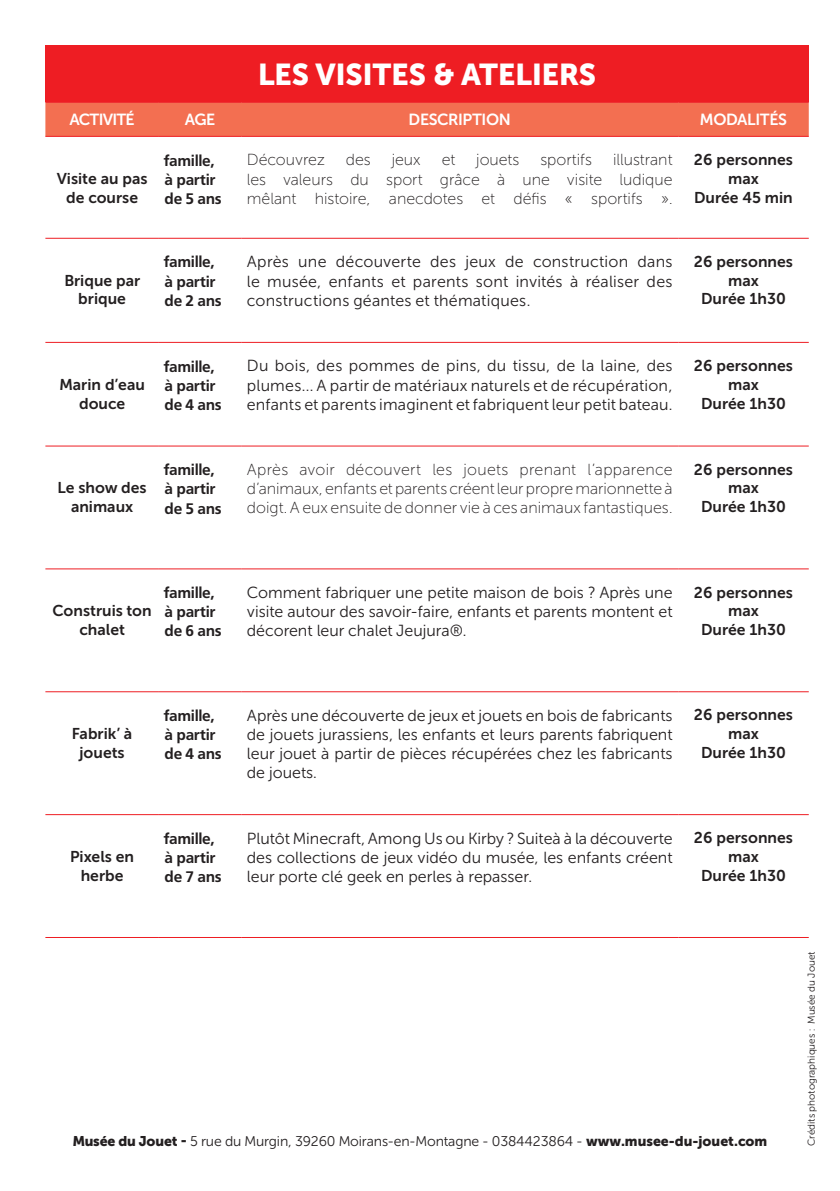
<style>
.page{position:relative;width:840px;height:1191px;background:#fff}
.page>*{position:absolute;margin:0;border:0;box-sizing:border-box;transform-origin:0 0}
.t1{font:30px "Museo Sans Cyrl 900";color:#fff}
._01{font:16px/19.2px "Museo Sans Cyrl 300";color:#231f20;text-align:justify}
._01-2{font:16px/19.2px "Museo Sans Cyrl 100";color:#231f20;text-align:justify}
.t2{font:700 16px/19.2px "Carto Gothic Std";letter-spacing:-.02em;color:#231f20}
.t3{font:16px "Museo Sans Cyrl 700";letter-spacing:-.025em;color:#fff}
.t4{font:16px "Museo Sans Cyrl 700";letter-spacing:-.05em;color:#fff}
.TABLEAU-titre_et_mod{font:15.6px/18.8px "Museo Sans Cyrl 700";color:#231f20;text-align:center}
.t5{font:14px "Museo Sans Cyrl 300";letter-spacing:-.01em;color:#231f20}
.t6{font:10px "Museo Sans Cyrl 300";color:#231f20}
.s1{font-family:"Museo Sans Cyrl 900"}
</style>
<div class="page">
<div style="left:45px;top:46px;width:763px;height:56px;background:#ee1d23"></div>
<div style="left:45px;top:103px;width:763px;height:33px;background:#f36f51"></div>
<hr style="left:45px;top:45px;width:114px;height:1px;background:#ee1d23">
<hr style="left:159px;top:45px;width:82px;height:1px;background:#ee1d23">
<hr style="left:241px;top:45px;width:436px;height:1px;background:#ee1d23">
<hr style="left:677px;top:45px;width:131px;height:1px;background:#ee1d23">
<hr style="left:45px;top:102px;width:114px;height:1px;background:#ee1d23">
<hr style="left:159px;top:102px;width:82px;height:1px;background:#ee1d23">
<hr style="left:241px;top:102px;width:436px;height:1px;background:#ee1d23">
<hr style="left:677px;top:102px;width:131px;height:1px;background:#ee1d23">
<hr style="left:45px;top:136px;width:114px;height:1px;background:#ee1d23">
<hr style="left:159px;top:136px;width:82px;height:1px;background:#ee1d23">
<hr style="left:241px;top:136px;width:436px;height:1px;background:#ee1d23">
<hr style="left:677px;top:136px;width:131px;height:1px;background:#ee1d23">
<hr style="left:45px;top:238px;width:114px;height:1px;background:#ee1d23">
<hr style="left:159px;top:238px;width:82px;height:1px;background:#ee1d23">
<hr style="left:241px;top:238px;width:436px;height:1px;background:#ee1d23">
<hr style="left:677px;top:238px;width:131px;height:1px;background:#ee1d23">
<hr style="left:45px;top:342px;width:114px;height:1px;background:#ee1d23">
<hr style="left:159px;top:342px;width:82px;height:1px;background:#ee1d23">
<hr style="left:241px;top:342px;width:436px;height:1px;background:#ee1d23">
<hr style="left:677px;top:342px;width:131px;height:1px;background:#ee1d23">
<hr style="left:45px;top:445px;width:114px;height:1px;background:#ee1d23">
<hr style="left:159px;top:445px;width:82px;height:1px;background:#ee1d23">
<hr style="left:241px;top:445px;width:436px;height:1px;background:#ee1d23">
<hr style="left:677px;top:445px;width:131px;height:1px;background:#ee1d23">
<hr style="left:45px;top:568px;width:114px;height:1px;background:#ee1d23">
<hr style="left:159px;top:568px;width:82px;height:1px;background:#ee1d23">
<hr style="left:241px;top:568px;width:436px;height:1px;background:#ee1d23">
<hr style="left:677px;top:568px;width:131px;height:1px;background:#ee1d23">
<hr style="left:45px;top:691px;width:114px;height:1px;background:#ee1d23">
<hr style="left:159px;top:691px;width:82px;height:1px;background:#ee1d23">
<hr style="left:241px;top:691px;width:436px;height:1px;background:#ee1d23">
<hr style="left:677px;top:691px;width:131px;height:1px;background:#ee1d23">
<hr style="left:45px;top:814px;width:114px;height:1px;background:#ee1d23">
<hr style="left:159px;top:814px;width:82px;height:1px;background:#ee1d23">
<hr style="left:241px;top:814px;width:436px;height:1px;background:#ee1d23">
<hr style="left:677px;top:814px;width:131px;height:1px;background:#ee1d23">
<hr style="left:45px;top:937px;width:114px;height:1px;background:#ee1d23">
<hr style="left:159px;top:937px;width:82px;height:1px;background:#ee1d23">
<hr style="left:241px;top:937px;width:436px;height:1px;background:#ee1d23">
<hr style="left:677px;top:937px;width:131px;height:1px;background:#ee1d23">
<p class="t1" style="left:258px;top:58px;width:339px">LES VISITES &amp; ATELIERS</p>
<p class="t4" style="left:69px;top:111px;width:67px">ACTIVITÉ</p>
<p class="t3" style="left:184px;top:111px;width:32px">AGE</p>
<p class="t3" style="left:408px;top:111px;width:104px">DESCRIPTION</p>
<p class="t3" style="left:699px;top:111px;width:88px">MODALITÉS</p>
<p class="TABLEAU-titre_et_mod" style="left:57px;top:169px;width:92px">Visite au pas de course</p>
<p class="_01-2" style="left:247px;top:150px;width:427px;text-indent:366px">illustrant les valeurs du sport grâce à une visite ludique mêlant histoire, anecdotes et défis « sportifs ».</p>
<p class="TABLEAU-titre_et_mod" style="left:693px;top:150px;width:100px">26 personnes max</p>
<p class="t2" style="left:164px;top:151px;width:59px">famille, à partir de 5 ans</p>
<p class="_01-2" style="left:247px;top:150px;width:79px">Découvrez</p>
<p class="_01-2" style="left:345px;top:150px;width:26px">des</p>
<p class="_01-2" style="left:391px;top:150px;width:30px">jeux</p>
<p class="_01-2" style="left:441px;top:150px;width:15px">et</p>
<p class="_01-2" style="left:476px;top:150px;width:45px">jouets</p>
<p class="_01-2" style="left:540px;top:150px;width:53px">sportifs</p>
<p class="TABLEAU-titre_et_mod" style="left:693px;top:188px;width:100px">Durée 45 min</p>
<p class="TABLEAU-titre_et_mod" style="left:64px;top:271px;width:77px">Brique par brique</p>
<p class="t2" style="left:164px;top:252px;width:59px">famille, à partir de 2 ans</p>
<p class="_01" style="left:247px;top:252px;width:427px">Après une découverte des jeux de construction dans le musée, enfants et parents sont invités à réaliser des constructions géantes et thématiques.</p>
<p class="TABLEAU-titre_et_mod" style="left:693px;top:252px;width:100px">26 personnes max</p>
<p class="TABLEAU-titre_et_mod" style="left:700px;top:290px;width:86px">Durée 1h30</p>
<p class="TABLEAU-titre_et_mod" style="left:59px;top:375px;width:87px">Marin d’eau douce</p>
<p class="t2" style="left:164px;top:356px;width:59px">famille, à partir de 4 ans</p>
<p class="_01" style="left:247px;top:356px;width:427px">Du bois, des pommes de pins, du tissu, de la laine, des plumes... A partir de matériaux naturels et de récupération, enfants et parents imaginent et fabriquent leur petit bateau.</p>
<p class="TABLEAU-titre_et_mod" style="left:693px;top:356px;width:100px">26 personnes max</p>
<p class="TABLEAU-titre_et_mod" style="left:700px;top:394px;width:86px">Durée 1h30</p>
<p class="TABLEAU-titre_et_mod" style="left:57px;top:479px;width:91px">Le show des animaux</p>
<p class="t2" style="left:164px;top:460px;width:59px">famille, à partir de 5 ans</p>
<p class="_01-2" style="left:247px;top:460px;width:427px">Après avoir découvert les jouets prenant l’apparence d’animaux, enfants et parents créent leur propre marionnette à doigt. A eux ensuite de donner vie à ces animaux fantastiques.</p>
<p class="TABLEAU-titre_et_mod" style="left:693px;top:460px;width:100px">26 personnes max</p>
<p class="TABLEAU-titre_et_mod" style="left:700px;top:497px;width:86px">Durée 1h30</p>
<p class="TABLEAU-titre_et_mod" style="left:53px;top:601px;width:101px">Construis ton chalet</p>
<p class="t2" style="left:164px;top:583px;width:59px">famille, à partir de 6 ans</p>
<p class="_01" style="left:247px;top:583px;width:427px">Comment fabriquer une petite maison de bois ? Après une visite autour des savoir-faire, enfants et parents montent et décorent leur chalet Jeujura®.</p>
<p class="TABLEAU-titre_et_mod" style="left:693px;top:583px;width:100px">26 personnes max</p>
<p class="TABLEAU-titre_et_mod" style="left:700px;top:620px;width:86px">Durée 1h30</p>
<p class="TABLEAU-titre_et_mod" style="left:72px;top:724px;width:62px">Fabrik’ à jouets</p>
<p class="TABLEAU-titre_et_mod" style="left:70px;top:847px;width:66px">Pixels en herbe</p>
<p class="t2" style="left:164px;top:706px;width:52px">famille,</p>
<p class="t2" style="left:164px;top:725px;width:59px">à partir de 4 ans</p>
<p class="t2" style="left:164px;top:829px;width:52px">famille,</p>
<p class="t2" style="left:164px;top:848px;width:59px">à partir de 7 ans</p>
<p class="_01" style="left:247px;top:706px;width:427px">Après une découverte de jeux et jouets en bois de fabricants de jouets jurassiens, les enfants et leurs parents fabriquent leur jouet à partir de pièces récupérées chez les fabricants de jouets.</p>
<p class="TABLEAU-titre_et_mod" style="left:693px;top:705px;width:100px">26 personnes max</p>
<p class="TABLEAU-titre_et_mod" style="left:700px;top:743px;width:86px">Durée 1h30</p>
<p class="_01" style="left:247px;top:828px;width:427px">Plutôt Minecraft, Among Us ou Kirby ? Suiteà à la découverte des collections de jeux vidéo du musée, les enfants créent leur porte clé geek en perles à repasser.</p>
<p class="TABLEAU-titre_et_mod" style="left:693px;top:828px;width:100px">26 personnes max</p>
<p class="TABLEAU-titre_et_mod" style="left:700px;top:866px;width:86px">Durée 1h30</p>
<p class="t5" style="left:73px;top:1133px;width:695px"><span class="s1">Musée du Jouet -</span> 5 rue du Murgin, 39260 Moirans-en-Montagne - 03 84 42 38 64 - <span class="s1">www.musee-du-jouet.com</span></p>
<p class="t6" style="left:805px;top:1145px;width:196px;rotate:-90deg">Crédits photographiques : Musée du Jouet</p>
</div>
